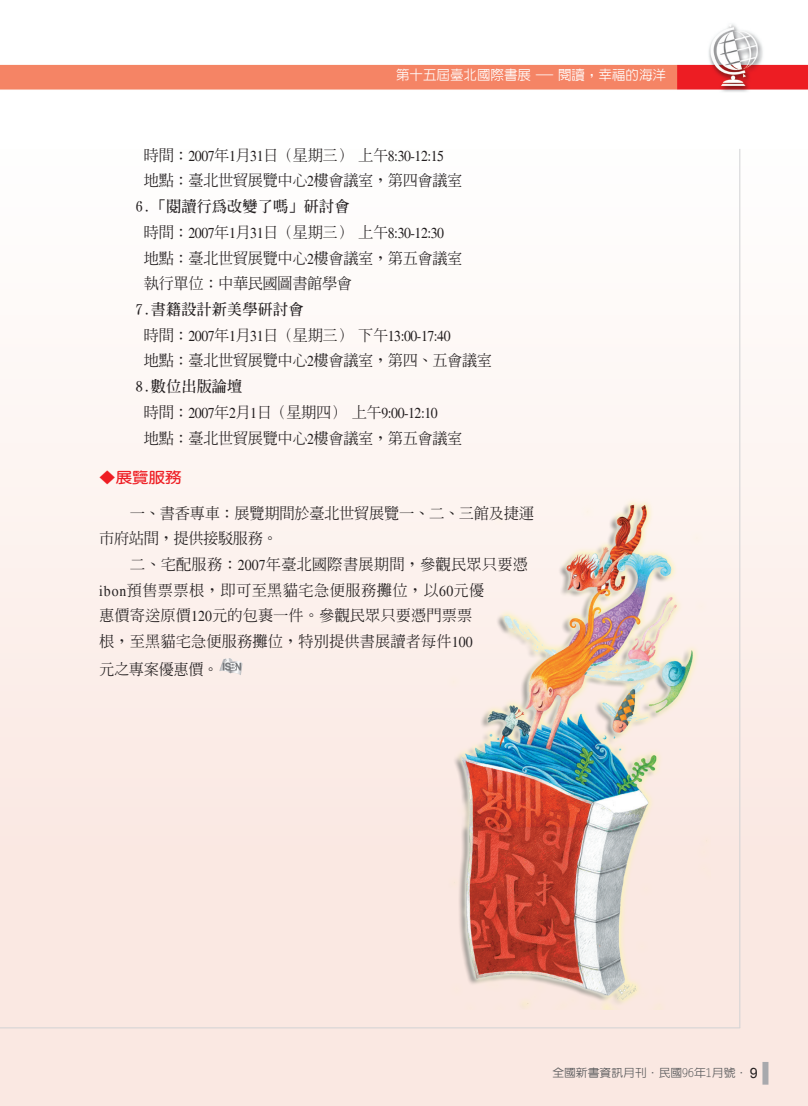
<style>
.page{position:relative;width:808px;height:1106px;background:#fff}
.page>*{position:absolute;margin:0;border:0;box-sizing:border-box;transform-origin:0 0}
.t1{font:500 15.3px/25.5px "AR Ming B5";letter-spacing:-.025em;color:#231f20}
.t2{font:15.3px "Times";letter-spacing:-.035em;color:#231f20;scale:.9 1}
.t3{font:500 15.3px/25.5px "AR Ming B5";color:#231f20}
.t4{font:700 15.3px "AR Ming B5";color:#231f20}
.t5{font:700 14.85px "AR Yuan B5";color:#ee1d23;scale:1.11 1}
.t6{font:500 13.5px "AR New Hei B5";color:#fff}
.t7{font:500 11.25px "AR New Hei B5";color:#57585a;scale:1.05 1}
.s1{font-family:"AR Ming B5";font-weight:500}
.s2{font-family:"Times";font-weight:400}
.s3{font-weight:700}
</style>
<div class="page">
<img style="left:0;top:24px;width:808px;height:68px">
<div style="left:0;top:150px;width:808px;height:956px;background:linear-gradient(to bottom,#fefdfc,#f9e4dd)"></div>
<img style="left:219px;top:658px;width:23px;height:17px">
<div style="left:762px;top:1061px;width:6px;height:23px;background:#a8a9ad"></div>
<hr style="left:0;top:1027px;width:740px;height:1px;background:#d1d2d4">
<hr style="left:739px;top:149px;width:1px;height:878px;background:#d1d2d4">
<img style="left:432px;top:492px;width:278px;height:517px">
<svg style="left:750px;top:1067px;width:7px;height:11px"></svg>
<p class="t6" style="left:396px;top:69px;width:271px">第十五屆臺北國際書展－閱讀，幸福的海洋</p>
<p class="t2" style="left:144px;top:147px;width:335px"><span class="s1">時間：</span>2007<span class="s1">年</span>1<span class="s1">月</span>31<span class="s1">日（星期三）上午</span>8:30-12:15</p>
<p class="t1" style="left:135px;top:168px;width:329px;text-indent:9px">地點：臺北世貿展覽中心<span class="s2">2</span>樓會議室，第四會議室<br><span class="s3">6.「閱讀行為改變了嗎」研討會</span></p>
<p class="t2" style="left:144px;top:224px;width:335px"><span class="s1">時間：</span>2007<span class="s1">年</span>1<span class="s1">月</span>31<span class="s1">日（星期三）上午</span>8:30-12:30</p>
<p class="t1" style="left:144px;top:245px;width:320px">地點：臺北世貿展覽中心<span class="s2">2</span>樓會議室，第五會議室執行單位：中華民國圖書館學會</p>
<p class="t4" style="left:135px;top:301px;width:170px">7.書籍設計新美學研討會</p>
<p class="t2" style="left:144px;top:327px;width:342px"><span class="s1">時間：</span>2007<span class="s1">年</span>1<span class="s1">月</span>31<span class="s1">日（星期三）下午</span>13:00-17:40</p>
<p class="t1" style="left:135px;top:348px;width:358px;text-indent:9px">地點：臺北世貿展覽中心<span class="s2">2</span>樓會議室，第四、五會議室<br><span class="s3">8.數位出版論壇</span></p>
<p class="t2" style="left:144px;top:404px;width:328px"><span class="s1">時間：</span>2007<span class="s1">年</span>2<span class="s1">月</span>1<span class="s1">日（星期四）上午</span>9:00-12:10</p>
<p class="t1" style="left:144px;top:425px;width:320px">地點：臺北世貿展覽中心<span class="s2">2</span>樓會議室，第五會議室</p>
<p class="t5" style="left:99px;top:469px;width:76px">◆展覽服務</p>
<p class="t1" style="left:99px;top:500px;width:436px;text-indent:31px">一、書香專車：展覽期間於臺北世貿展覽一、二、三館及捷運市府站間，提供接駁服務。</p>
<p class="t3" style="left:99px;top:551px;width:430px;text-indent:31px">二、宅配服務：<span class="s2">2007</span>年臺北國際書展期間，參觀民眾只要憑<span class="s2">ibon</span>預售票票根，即可至黑貓宅急便服務攤位，以<span class="s2">60</span>元優<br>惠價寄送原價<span class="s2">120</span>元的包裹一件。參觀民眾只要憑門票票<br>根，至黑貓宅急便服務攤位，特別提供書展讀者每件<span class="s2">100</span></p>
<p class="t1" style="left:99px;top:657px;width:121px">元之專案優惠價。</p>
<p class="t7" style="left:552px;top:1067px;width:187px">全國新書資訊月刊．民國96年1月號．</p>
</div>
